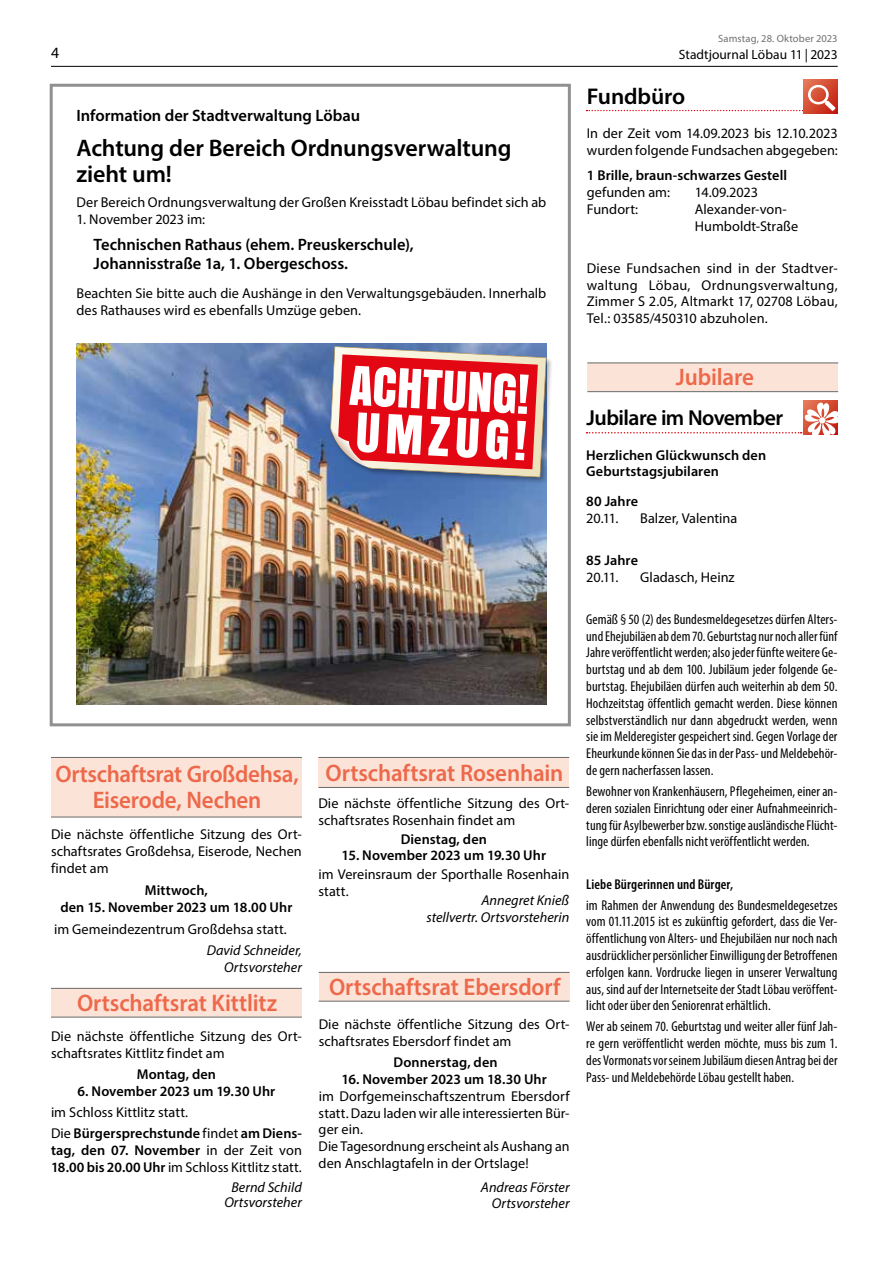
<style>
.page{position:relative;width:893px;height:1263px;background:#fff}
.page>*{position:absolute;margin:0;border:0;box-sizing:border-box;transform-origin:0 0}
.t1{font:50.4px/46.5px "Anton";color:#fff}
.t2{font:600 24px/26.7px "Myriad Pro";letter-spacing:-.01em;color:#ed694b;text-align:center;scale:.96 1}
.t3{font:600 24px/26.2px "Myriad Pro";letter-spacing:-.005em;color:#000}
.t4{font:600 22.8px "Myriad Pro";letter-spacing:-.005em;color:#000}
.t5{font:600 21.75px "Myriad Pro";letter-spacing:-.025em;color:#000}
.t6{font:600 16.5px/19.2px "Myriad Pro";letter-spacing:-.005em;color:#000}
.t7{font:15.75px "Myriad Pro";color:#000}
.t8{font:condensed 14.25px/16.8px "Myriad Pro";letter-spacing:.005em;color:#000;text-align:justify}
.t9{font:14.25px/16.8px "Myriad Pro";letter-spacing:.005em;color:#000}
.t10{font:600 14.25px/16.8px "Myriad Pro";letter-spacing:.005em;color:#000}
.t11{font:italic 14.25px/15.8px "Myriad Pro";color:#000;text-align:right}
.t12{font:600 condensed 14.25px "Myriad Pro";letter-spacing:.01em;color:#000}
.t13{font:13.5px "Myriad Pro";color:#000}
.t14{font:10.5px "Myriad Pro";letter-spacing:.015em;color:#706f6f}
.s1{font-weight:600}
</style>
<div class="page">
<hr style="left:51px;top:66px;width:787px;height:1px;background:#000">
<div style="left:587px;top:363px;width:251px;height:28px;background:#fce3d7"></div>
<hr style="left:587px;top:391px;width:251px;height:1px;background:#706f6f">
<hr style="left:587px;top:362px;width:251px;height:1px;background:#706f6f">
<div style="left:51px;top:757px;width:251px;height:59px;background:#fce3d7"></div>
<hr style="left:51px;top:816px;width:251px;height:1px;background:#706f6f">
<hr style="left:51px;top:757px;width:251px;height:1px;background:#706f6f">
<div style="left:318px;top:757px;width:251px;height:30px;background:#fce3d7"></div>
<hr style="left:318px;top:787px;width:251px;height:1px;background:#706f6f">
<hr style="left:318px;top:757px;width:251px;height:1px;background:#706f6f">
<div style="left:319px;top:972px;width:250px;height:29px;background:#fce3d7"></div>
<hr style="left:319px;top:1001px;width:250px;height:1px;background:#706f6f">
<hr style="left:319px;top:972px;width:250px;height:1px;background:#706f6f">
<div style="left:51px;top:988px;width:251px;height:28px;background:#fce3d7"></div>
<hr style="left:51px;top:1016px;width:251px;height:2px;background:#706f6f">
<hr style="left:51px;top:988px;width:251px;height:1px;background:#706f6f">
<div style="left:50px;top:84px;width:521px;height:642px;border:3px solid #909090"></div>
<img style="left:77px;top:344px;width:469px;height:360px">
<div style="left:329px;top:345px;width:225px;height:140px;background:#000;opacity:.35"></div>
<svg style="left:330px;top:346px;width:216px;height:131px;background:#d33842"></svg>
<svg style="left:586px;top:400px;width:252px;height:35px"></svg>
<svg style="left:804px;top:79px;width:34px;height:34px"></svg>
<svg style="left:586px;top:84px;width:251px;height:27px"></svg>
<p class="t7" style="left:51px;top:43px;width:10px">4</p>
<p class="t6" style="left:77px;top:105px;width:285px">Information der Stadtverwaltung Löbau</p>
<h2 class="t3" style="left:77px;top:134px;width:436px">Achtung der Bereich Ordnungsverwaltung zieht um!</h2>
<p class="t9" style="left:77px;top:194px;width:471px">Der Bereich Ordnungsverwaltung der Großen Kreisstadt Löbau befindet sich ab</p>
<p class="t9" style="left:77px;top:211px;width:130px">1. November 2023 im:</p>
<p class="t6" style="left:94px;top:234px;width:322px">Technischen Rathaus (ehem. Preuskerschule),<br>Johannisstraße 1a, 1. Obergeschoss.</p>
<p class="t9" style="left:77px;top:285px;width:471px">Beachten Sie bitte auch die Aushänge in den Verwaltungsgebäuden. Innerhalb des Rathauses wird es ebenfalls Umzüge geben.</p>
<p class="t14" style="left:718px;top:32px;width:121px">Samstag, 28. Oktober 2023</p>
<p class="t13" style="left:679px;top:46px;width:160px">Stadtjournal Löbau 11 | 2023</p>
<h3 class="t4" style="left:587px;top:82px;width:100px">Fundbüro</h3>
<p class="t9" style="left:587px;top:125px;width:252px">In der Zeit vom 14.09.2023 bis 12.10.2023 wurden folgende Fundsachen abgegeben:</p>
<p class="t10" style="left:587px;top:167px;width:202px">1 Brille, braun-schwarzes Gestell</p>
<p class="t9" style="left:587px;top:184px;width:85px">gefunden am:</p>
<p class="t9" style="left:695px;top:184px;width:65px">14.09.2023</p>
<p class="t9" style="left:587px;top:200px;width:53px">Fundort:</p>
<p class="t9" style="left:695px;top:200px;width:105px">Alexander-von-<br>Humboldt-Straße</p>
<p class="t9" style="left:587px;top:259px;width:252px;text-align:justify">Diese Fundsachen sind in der Stadtver&shy;waltung Löbau, Ordnungsverwaltung, Zimmer S 2.05, Altmarkt 17, 02708 Löbau, Tel.: 03585/450310 abzuholen.</p>
<h2 class="t2" style="left:55px;top:759px;width:255px">Ortschaftsrat Großdehsa,<br>Eiserode, Nechen</h2>
<p class="t9" style="left:51px;top:825px;width:252px;line-height:17.2px;text-align:justify">Die nächste öffentliche Sitzung des Ort&shy;schaftsrates Großdehsa, Eiserode, Nechen findet am</p>
<p class="t10" style="left:60px;top:881px;width:233px;line-height:17.2px;text-align:center">Mittwoch,<br>den 15. November 2023 um 18.00 Uhr</p>
<p class="t9" style="left:54px;top:920px;width:234px">im Gemeindezentrum Großdehsa statt.</p>
<p class="t11" style="left:207px;top:941px;width:97px;line-height:17.2px">David Schneider,<br>Ortsvorsteher</p>
<h2 class="t2" style="left:77px;top:989px;width:210px">Ortschaftsrat Kittlitz</h2>
<p class="t9" style="left:51px;top:1028px;width:252px">Die nächste öffentliche Sitzung des Ort&shy;schaftsrates Kittlitz findet am</p>
<p class="t10" style="left:137px;top:1065px;width:81px">Montag, den</p>
<p class="t10" style="left:78px;top:1082px;width:199px">6. November 2023 um 19.30 Uhr</p>
<p class="t9" style="left:51px;top:1101px;width:252px;line-height:21.3px">im Schloss Kittlitz statt.<br>Die <span class="s1">Bürgersprechstunde</span> findet <span class="s1">am Diens-</span></p>
<p class="t9" style="left:51px;top:1141px;width:252px"><span class="s1">tag, den 07. November</span> in der Zeit von<br><span class="s1">18.00 bis 20.00 Uhr</span> im Schloss Kittlitz statt.</p>
<p class="t11" style="left:224px;top:1179px;width:79px;text-align:center">Bernd Schild<br>Ortsvorsteher</p>
<h1 class="t1" style="left:351px;top:360px;width:182px;rotate:3deg">ACHTUNG!<br>UMZUG!</h1>
<h2 class="t2" style="left:326px;top:759px;width:249px">Ortschaftsrat Rosenhain</h2>
<p class="t9" style="left:318px;top:794px;width:252px">Die nächste öffentliche Sitzung des Ort&shy;schaftsrates Rosenhain findet am</p>
<p class="t10" style="left:401px;top:830px;width:88px">Dienstag, den</p>
<p class="t10" style="left:342px;top:847px;width:206px">15. November 2023 um 19.30 Uhr</p>
<p class="t9" style="left:318px;top:866px;width:252px">im Vereinsraum der Sporthalle Rosenhain statt.</p>
<p class="t11" style="left:427px;top:891px;width:144px;line-height:16.8px">Annegret Knieß stellvertr. Ortsvorsteherin</p>
<h2 class="t2" style="left:329px;top:973px;width:242px">Ortschaftsrat Ebersdorf</h2>
<p class="t9" style="left:319px;top:1016px;width:252px">Die nächste öffentliche Sitzung des Ort&shy;schaftsrates Ebersdorf findet am</p>
<p class="t10" style="left:394px;top:1054px;width:106px">Donnerstag, den</p>
<p class="t10" style="left:341px;top:1070px;width:207px">16. November 2023 um 18.30 Uhr</p>
<p class="t9" style="left:319px;top:1087px;width:252px">im Dorfgemeinschaftszentrum Ebersdorf statt. Dazu laden wir alle interessierten Bür&shy;ger ein.<br>Die Tagesordnung erscheint als Aushang an den Anschlagtafeln in der Ortslage!</p>
<p class="t11" style="left:481px;top:1179px;width:90px">Andreas Förster<br>Ortsvorsteher</p>
<h2 class="t2" style="left:676px;top:363px;width:83px">Jubilare</h2>
<h3 class="t5" style="left:587px;top:404px;width:198px">Jubilare im November</h3>
<p class="t10" style="left:586px;top:446px;width:181px">Herzlichen Glückwunsch den<br>Geburtstagsjubilaren</p>
<p class="t10" style="left:586px;top:492px;width:53px">80 Jahre</p>
<p class="t9" style="left:586px;top:509px;width:34px">20.11.</p>
<p class="t9" style="left:640px;top:509px;width:99px">Balzer, Valentina</p>
<p class="t10" style="left:586px;top:551px;width:53px">85 Jahre</p>
<p class="t9" style="left:586px;top:568px;width:34px">20.11.</p>
<p class="t9" style="left:640px;top:568px;width:96px">Gladasch, Heinz</p>
<p class="t8" style="left:586px;top:610px;width:253px">Gemäß § 50 (2) des Bundesmeldegesetzes dürfen Alters&shy;und Ehejubiläen ab dem 70. Geburtstag nur noch aller fünf Jahre veröffentlicht werden; also jeder fünfte weitere Ge&shy;burtstag und ab dem 100. Jubiläum jeder folgende Ge&shy;burtstag. Ehejubiläen dürfen auch weiterhin ab dem 50.<br>Hochzeitstag öffentlich gemacht werden. Diese können selbstverständlich nur dann abgedruckt werden, wenn sie im Melderegister gespeichert sind. Gegen Vorlage der Eheurkunde können Sie das in der Pass- und Meldebehör&shy;de gern nacherfassen lassen.</p>
<p class="t8" style="left:586px;top:783px;width:253px">Bewohner von Krankenhäusern, Pflegeheimen, einer an&shy;deren sozialen Einrichtung oder einer Aufnahmeeinrich&shy;tung für Asylbewerber bzw. sonstige ausländische Flücht&shy;linge dürfen ebenfalls nicht veröffentlicht werden.</p>
<p class="t12" style="left:586px;top:875px;width:148px">Liebe Bürgerinnen und Bürger,</p>
<p class="t8" style="left:586px;top:896px;width:253px">im Rahmen der Anwendung des Bundesmeldegesetzes vom 01.11.2015 ist es zukünftig gefordert, dass die Ver&shy;öffentlichung von Alters- und Ehejubiläen nur noch nach ausdrücklicher persönlicher Einwilligung der Betroffenen erfolgen kann. Vordrucke liegen in unserer Verwaltung aus, sind auf der Internetseite der Stadt Löbau veröffent&shy;licht oder über den Seniorenrat erhältlich.</p>
<p class="t8" style="left:586px;top:1018px;width:253px">Wer ab seinem 70. Geburtstag und weiter aller fünf Jah&shy;re gern veröffentlicht werden möchte, muss bis zum 1. des Vormonats vor seinem Jubiläum diesen Antrag bei der Pass- und Meldebehörde Löbau gestellt haben.</p>
</div>
